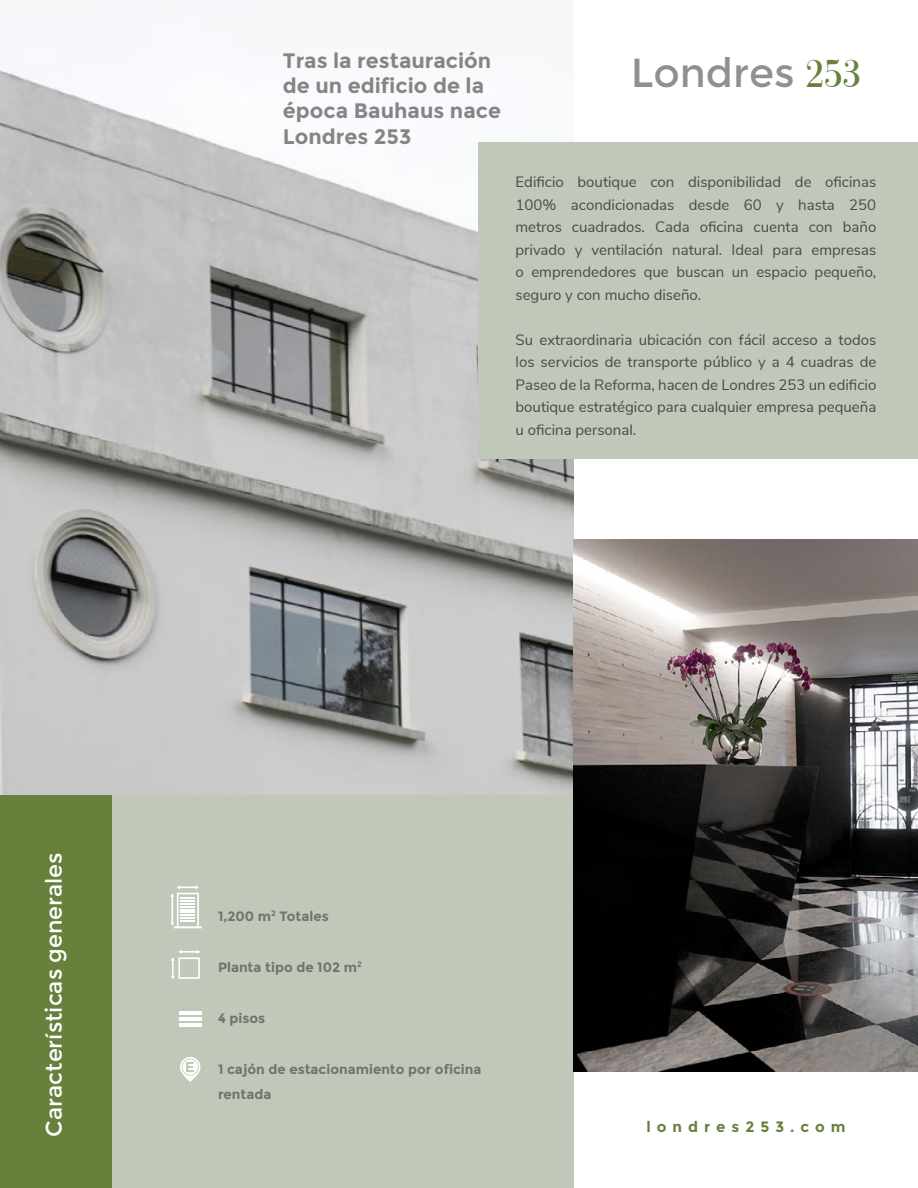
<style>
.page{position:relative;width:918px;height:1188px;background:#fff}
.page>*{position:absolute;margin:0;border:0;box-sizing:border-box;transform-origin:0 0}
.t1{font:40.5px "Montserrat";color:#909090}
.t2{font:22.5px "Montserrat";color:#fff}
.t3{font:700 21px/25.2px "Montserrat";color:#858584}
.t4{font:15px/22.5px "Nunito Sans";color:#4a4a49;text-align:justify}
.t5{font:700 15px "Montserrat";letter-spacing:.4em;color:#67813c}
.t6{font:700 13.5px/25.5px "Montserrat";color:#727271}
.s1{font-family:"Vogue";color:#67813c}
</style>
<div class="page">
<img style="left:0;top:66px;width:574px;height:729px">
<div style="left:478px;top:143px;width:440px;height:316px;background:#bfc8b9"></div>
<div style="left:112px;top:795px;width:461px;height:393px;background:#bfc8b9"></div>
<div style="left:0;top:795px;width:112px;height:393px;background:#67813c"></div>
<img style="left:573px;top:539px;width:345px;height:533px">
<svg style="left:170px;top:885px;width:32px;height:43px"></svg>
<svg style="left:171px;top:950px;width:29px;height:29px"></svg>
<hr style="left:179px;top:1023px;width:22px;height:4px;background:#fff">
<hr style="left:179px;top:1017px;width:22px;height:4px;background:#fff">
<hr style="left:179px;top:1011px;width:22px;height:4px;background:#fff">
<svg style="left:180px;top:1057px;width:20px;height:25px"></svg>
<h3 class="t3" style="left:283px;top:48px;width:220px">Tras la restauración de un edificio de la época Bauhaus nace<br>Londres 253</h3>
<h1 class="t1" style="left:631px;top:49px;width:232px">Londres <span class="s1">253</span></h1>
<p class="t4" style="left:516px;top:170px;width:362px">Edificio boutique con disponibilidad de oficinas 100% acondicionadas desde 60 y hasta 250 metros cuadrados. Cada oficina cuenta con baño privado y ventilación natural. Ideal para empresas o emprendedores que buscan un espacio pequeño, seguro y con mucho diseño.</p>
<p class="t4" style="left:516px;top:327px;width:362px">Su extraordinaria ubicación con fácil acceso a todos los servicios de transporte público y a 4 cuadras de Paseo de la Reforma, hacen de Londres 253 un edificio boutique estratégico para cualquier empresa pequeña u oficina personal.</p>
<h2 class="t2" style="left:41px;top:1137px;width:286px;rotate:-90deg">Características generales</h2>
<p class="t6" style="left:218px;top:903px;width:112px">1,200 m<sup>2</sup> Totales</p>
<p class="t6" style="left:218px;top:954px;width:145px">Planta tipo de 102 m<sup>2</sup></p>
<p class="t6" style="left:218px;top:1005px;width:49px">4 pisos</p>
<p class="t6" style="left:218px;top:1056px;width:265px">1 cajón de estacionamiento por oficina rentada</p>
<p class="t5" style="left:646px;top:1118px;width:201px">londres253.com</p>
</div>
